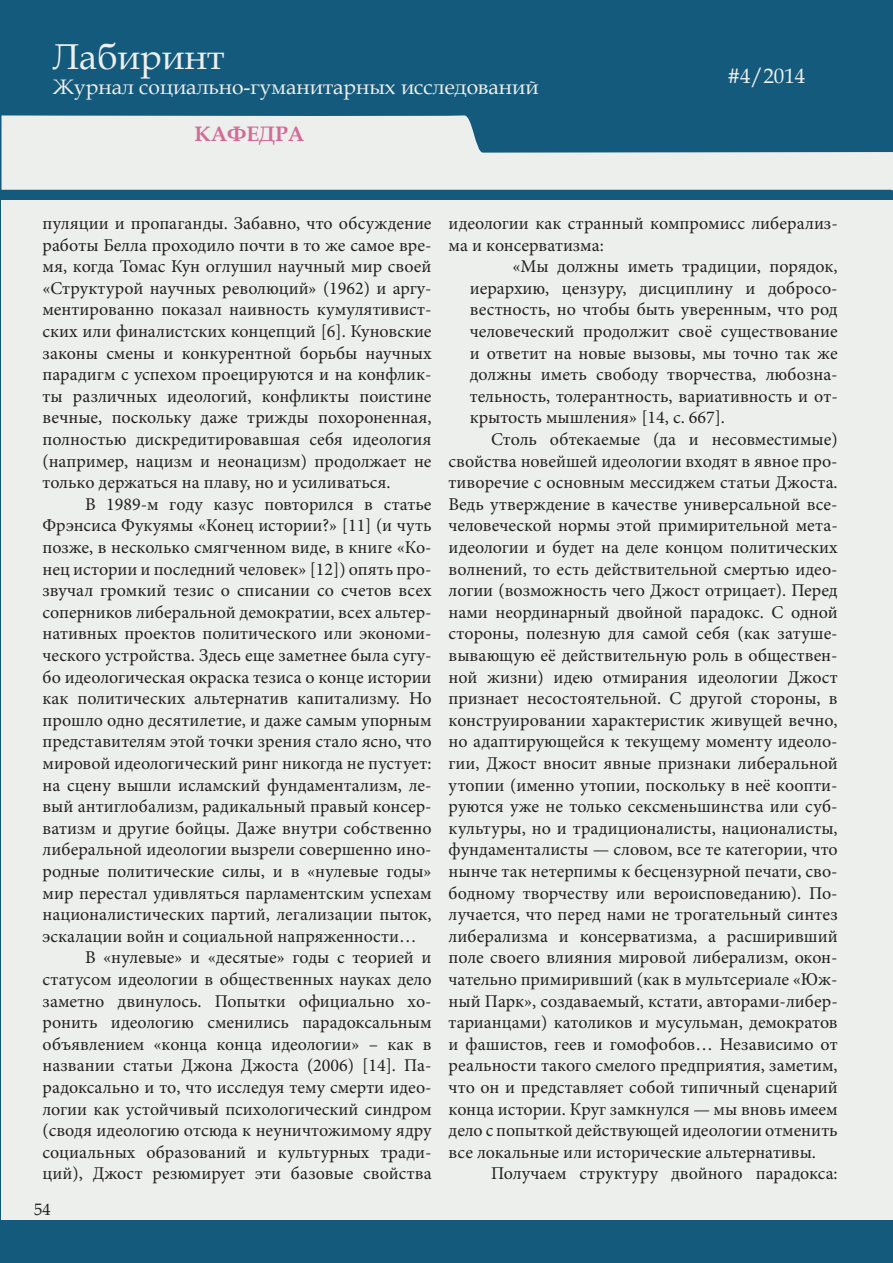
<style>
.page{position:relative;width:893px;height:1263px;background:#fff}
.page>*{position:absolute;margin:0;border:0;box-sizing:border-box;transform-origin:0 0}
.t1{font:36px "Book Antiqua";color:#edefed}
.t2{font:21px "Book Antiqua";color:#edefed}
.t3{font:700 21px "Book Antiqua";color:#d26b97}
.t4{font:18px/21.6px "Minion Pro";color:#231f20;text-align:justify}
.t5{font:16.5px "Book Antiqua";color:#231f20}
</style>
<div class="page">
<div style="left:1px;top:0;width:892px;height:1262px;background:#145a7d"></div>
<div style="left:2px;top:200px;width:891px;height:1020px;background:#edefed"></div>
<svg style="left:2px;top:115px;width:889px;height:75px;fill:#edefed"></svg>
<svg style="left:891px;top:152px;width:2px;height:1111px"></svg>
<h1 class="t1" style="left:53px;top:31px;width:173px">Лабиринт</h1>
<p class="t2" style="left:53px;top:72px;width:487px">Журнал социально-гуманитарных исследований</p>
<p class="t3" style="left:194px;top:120px;width:111px">КАФЕДРА</p>
<p class="t2" style="left:727px;top:61px;width:79px">#4/2014</p>
<p class="t2" style="left:740px;top:61px;width:12px">1</p>
<p class="t4" style="left:43px;top:212px;width:391px">пуляции и пропаганды. Забавно, что обсуждение работы Белла проходило почти в то же самое вре&shy;мя, когда Томас Кун оглушил научный мир своей «Структурой научных революций» (1962) и аргу&shy;ментированно показал наивность кумулятивист&shy;ских или финалистских концепций [6]. Куновские законы смены и конкурентной борьбы научных парадигм с успехом проецируются и на конфлик&shy;ты различных идеологий, конфликты поистине вечные, поскольку даже трижды похороненная, полностью дискредитировавшая себя идеология (например, нацизм и неонацизм) продолжает не только держаться на плаву, но и усиливаться.</p>
<p class="t4" style="left:85px;top:493px;width:348px">В 1989-м году казус повторился в статье</p>
<p class="t4" style="left:43px;top:515px;width:391px">Фрэнсиса Фукуямы «Конец истории?» [11] (и чуть</p>
<p class="t4" style="left:43px;top:536px;width:391px">позже, в несколько смягченном виде, в книге «Ко-</p>
<p class="t4" style="left:43px;top:558px;width:391px">нец истории и последний человек» [12]) опять про-</p>
<p class="t4" style="left:43px;top:580px;width:391px">звучал громкий тезис о списании со счетов всех</p>
<p class="t4" style="left:43px;top:601px;width:391px">соперников либеральной демократии, всех альтер-</p>
<p class="t4" style="left:43px;top:623px;width:391px">нативных проектов политического или экономи-</p>
<p class="t4" style="left:43px;top:644px;width:391px">ческого устройства. Здесь еще заметнее была сугу-</p>
<p class="t4" style="left:43px;top:666px;width:391px">бо идеологическая окраска тезиса о конце истории</p>
<p class="t4" style="left:43px;top:688px;width:391px">как политических альтернатив капитализму. Но</p>
<p class="t4" style="left:43px;top:709px;width:391px">прошло одно десятилетие, и даже самым упорным</p>
<p class="t4" style="left:43px;top:731px;width:391px">представителям этой точки зрения стало ясно, что</p>
<p class="t4" style="left:43px;top:752px;width:391px">мировой идеологический ринг никогда не пустует:</p>
<p class="t4" style="left:43px;top:774px;width:391px">на сцену вышли исламский фундаментализм, ле-</p>
<p class="t4" style="left:43px;top:796px;width:391px">вый антиглобализм, радикальный правый консер-</p>
<p class="t4" style="left:43px;top:817px;width:391px">ватизм и другие бойцы. Даже внутри собственно</p>
<p class="t4" style="left:43px;top:839px;width:391px">либеральной идеологии вызрели совершенно ино-</p>
<p class="t4" style="left:43px;top:860px;width:391px">родные политические силы, и в «нулевые годы»</p>
<p class="t4" style="left:43px;top:882px;width:391px">мир перестал удивляться парламентским успехам</p>
<p class="t4" style="left:43px;top:904px;width:391px">националистических партий, легализации пыток,</p>
<p class="t4" style="left:43px;top:925px;width:376px">эскалации войн и социальной напряженности…</p>
<p class="t4" style="left:85px;top:947px;width:348px">В «нулевые» и «десятые» годы с теорией и</p>
<p class="t4" style="left:43px;top:968px;width:391px">статусом идеологии в общественных науках дело</p>
<p class="t4" style="left:43px;top:990px;width:391px">заметно двинулось. Попытки официально хо-</p>
<p class="t4" style="left:43px;top:1012px;width:391px">ронить идеологию сменились парадоксальным</p>
<p class="t4" style="left:43px;top:1033px;width:391px">объявлением «конца конца идеологии» – как в</p>
<p class="t4" style="left:43px;top:1055px;width:391px">названии статьи Джона Джоста (2006) [14]. Па-</p>
<p class="t4" style="left:43px;top:1076px;width:391px">радоксально и то, что исследуя тему смерти идео-</p>
<p class="t4" style="left:43px;top:1098px;width:391px">логии как устойчивый психологический синдром</p>
<p class="t4" style="left:43px;top:1120px;width:391px">(сводя идеологию отсюда к неуничтожимому ядру</p>
<p class="t4" style="left:43px;top:1141px;width:391px">социальных образований и культурных тради-</p>
<p class="t4" style="left:43px;top:1163px;width:391px">ций), Джост резюмирует эти базовые свойства</p>
<p class="t5" style="left:34px;top:1198px;width:18px">54</p>
<p class="t4" style="left:449px;top:212px;width:391px">идеологии как странный компромисс либерализ&shy;ма и консерватизма:</p>
<p class="t4" style="left:470px;top:256px;width:369px;text-indent:43px">«Мы должны иметь традиции, порядок, иерархию, цензуру, дисциплину и добросо&shy;вестность, но чтобы быть уверенным, что род человеческий продолжит своё существование и ответит на новые вызовы, мы точно так же должны иметь свободу творчества, любозна&shy;тельность, толерантность, вариативность и от&shy;крытость мышления» [14, с. 667].</p>
<p class="t4" style="left:449px;top:428px;width:391px;text-indent:43px">Столь обтекаемые (да и несовместимые) свойства новейшей идеологии входят в явное про&shy;тиворечие с основным мессиджем статьи Джоста.<br>Ведь утверждение в качестве универсальной все&shy;человеческой нормы этой примирительной мета&shy;идеологии и будет на деле концом политических волнений, то есть действительной смертью идео&shy;логии (возможность чего Джост отрицает). Перед нами неординарный двойной парадокс. С одной стороны, полезную для самой себя (как затуше&shy;вывающую её действительную роль в обществен&shy;ной жизни) идею отмирания идеологии Джост признает несостоятельной. С другой стороны, в конструировании характеристик живущей вечно, но адаптирующейся к текущему моменту идеоло&shy;гии, Джост вносит явные признаки либеральной утопии (именно утопии, поскольку в неё коопти&shy;руются уже не только сексменьшинства или суб&shy;культуры, но и традиционалисты, националисты, фундаменталисты — словом, все те категории, что нынче так нетерпимы к бесцензурной печати, сво&shy;бодному творчеству или вероисповеданию). По&shy;лучается, что перед нами не трогательный синтез либерализма и консерватизма, а расширивший поле своего влияния мировой либерализм, окон&shy;чательно примиривший (как в мультсериале «Юж&shy;ный Парк», создаваемый, кстати, авторами-либер&shy;тарианцами) католиков и мусульман, демократов и фашистов, геев и гомофобов… Независимо от реальности такого смелого предприятия, заметим, что он и представляет собой типичный сценарий конца истории. Круг замкнулся — мы вновь имеем дело с попыткой действующей идеологии отменить все локальные или исторические альтернативы.</p>
<p class="t4" style="left:491px;top:1163px;width:348px">Получаем структуру двойного парадокса:</p>
</div>
